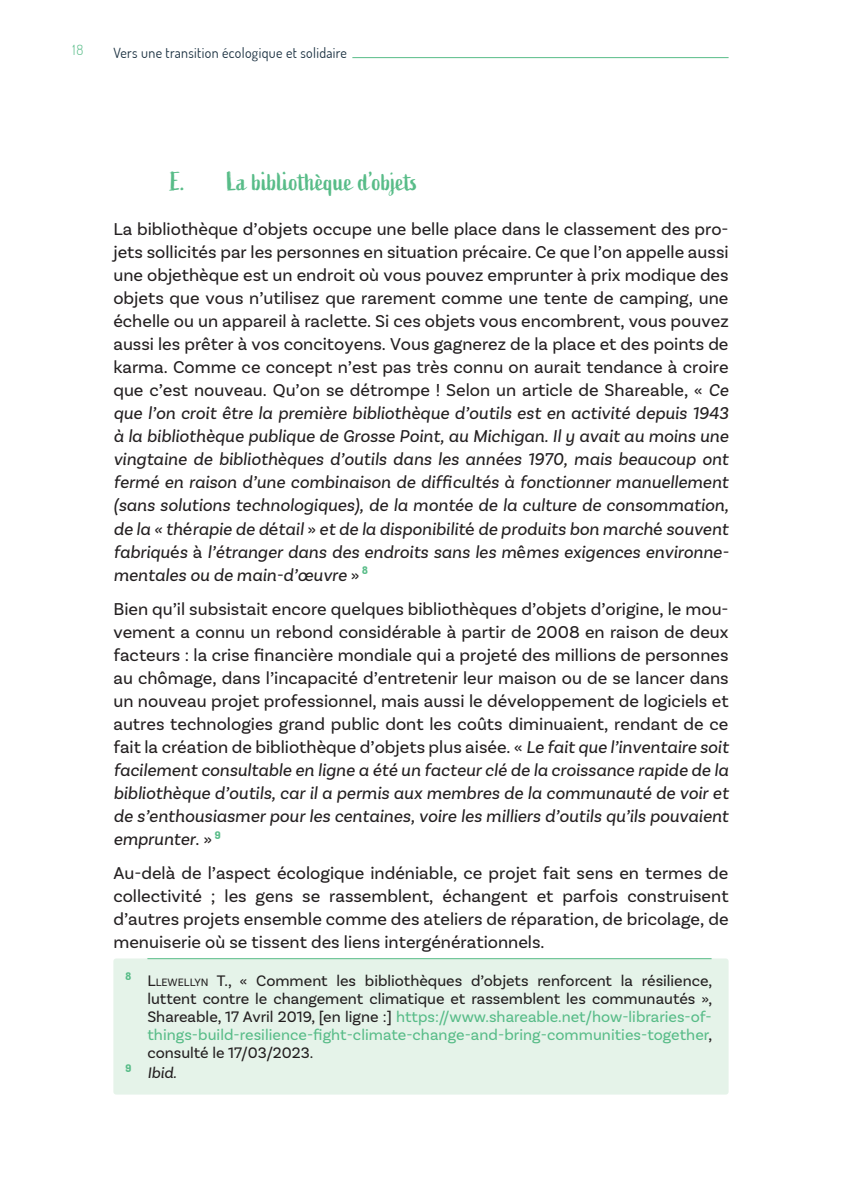
<style>
.page{position:relative;width:842px;height:1191px;background:#fff}
.page>*{position:absolute;margin:0;border:0;box-sizing:border-box;transform-origin:0 0}
.t1{font:26px "Active";color:#58bc88}
.t2{font:18px/23px "Basic Sans";color:#231f20;text-align:justify}
.t3{font:16px "Basic Sans";color:#231f20}
.t4{font:16px "Basic Sans";color:#58bc88}
.t5{font:italic 16px "Basic Sans";color:#231f20}
.t6{font:14px "Dosis";letter-spacing:.025em;color:#192f3f}
.t7{font:300 14px "Dosis";color:#58bc88}
.s1{font-style:italic}
.s2{font-style:inherit}
.s3{font-size:11.2px}
.s4{color:#231f20}
</style>
<div class="page">
<hr style="left:113px;top:57px;width:616px;height:1px;background:#58bc88">
<div style="left:108px;top:52px;width:244px;height:10px;background:#fff"></div>
<div style="left:113px;top:958px;width:616px;height:136px;background:#e5f3e9;border-radius:3px"></div>
<hr style="left:147px;top:958px;width:564px;height:1px;background:#58bc88">
<p class="t7" style="left:73px;top:40px;width:12px">18</p>
<p class="t6" style="left:113px;top:43px;width:235px">Vers une transition écologique et solidaire</p>
<h1 class="t1" style="left:170px;top:166px;width:249px">E. La bibliothèque d’objets</h1>
<p class="t2" style="left:113px;top:218px;width:617px">La bibliothèque d’objets occupe une belle place dans le classement des pro&shy;jets sollicités par les personnes en situation précaire. Ce que l’on appelle aussi une objethèque est un endroit où vous pouvez emprunter à prix modique des objets que vous n’utilisez que rarement comme une tente de camping, une échelle ou un appareil à raclette. Si ces objets vous encombrent, vous pouvez aussi les prêter à vos concitoyens. Vous gagnerez de la place et des points de karma. Comme ce concept n’est pas très connu on aurait tendance à croire que c’est nouveau. Qu’on se détrompe ! Selon un article de Shareable, « <span class="s1">Ce que l’on croit être la première bibliothèque d’outils est en activité depuis 1943 à la bibliothèque publique de Grosse Point, au Michigan. Il y avait au moins une vingtaine de bibliothèques d’outils dans les années 1970, mais beaucoup ont fermé en raison d’une combinaison de difficultés à fonctionner manuellement (sans solutions technologiques), de la montée de la culture de consommation, de la « th</span>é<span class="s1">rapie de d</span>é<span class="s1">tail</span> » <span class="s1">et de la disponibilit</span>é <span class="s1">de produits bon march</span>é <span class="s1">souvent fabriqu</span>é<span class="s1">s</span> à <span class="s1">l’étranger dans des endroits sans les m</span>ê<span class="s1">mes exigences environne&shy;mentales ou de main-d’œuvre</span> » <sup>8</sup></p>
<p class="t2" style="left:113px;top:597px;width:617px">Bien qu’il subsistait encore quelques bibliothèques d’objets d’origine, le mou&shy;vement a connu un rebond considérable à partir de 2008 en raison de deux facteurs : la crise financière mondiale qui a projeté des millions de personnes au chômage, dans l’incapacité d’entretenir leur maison ou de se lancer dans un nouveau projet professionnel, mais aussi le développement de logiciels et autres technologies grand public dont les coûts diminuaient, rendant de ce fait la création de bibliothèque d’objets plus aisée. « <span class="s1">Le fait que l’inventaire soit facilement consultable en ligne a été un facteur clé de la croissance rapide de la bibliothèque d’outils, car il a permis aux membres de la communauté de voir et de s’enthousiasmer pour les centaines, voire les milliers d’outils qu’ils pouvaient emprunter</span>. » <sup>9</sup></p>
<p class="t2" style="left:113px;top:861px;width:617px">Au-delà de l’aspect écologique indéniable, ce projet fait sens en termes de collectivité ; les gens se rassemblent, échangent et parfois construisent d’autres projets ensemble comme des ateliers de réparation, de bricolage, de menuiserie où se tissent des liens intergénérationnels.</p>
<p class="t3" style="left:125px;top:971px;width:588px"><sup>8</sup> <span class="s2">L</span><span class="s3">LEWELLYN</span> <span class="s2">T</span>., « Comment les bibliothèques d’objets renforcent la résilience,</p>
<p class="t3" style="left:147px;top:989px;width:566px">luttent contre le changement climatique et rassemblent les communautés »,</p>
<p class="t4" style="left:147px;top:1007px;width:566px"><span class="s4">Shareable, 17 Avril 2019, [en ligne :]</span> https://www.shareable.net/how-libraries-of-</p>
<p class="t4" style="left:147px;top:1025px;width:566px">things-build-resilience-fight-climate-change-and-bring-communities-together<span class="s4">,</span></p>
<p class="t3" style="left:147px;top:1043px;width:167px">consulté le 17/03/2023.</p>
<p class="t5" style="left:125px;top:1062px;width:53px"><sup>9</sup> Ibid.</p>
</div>
